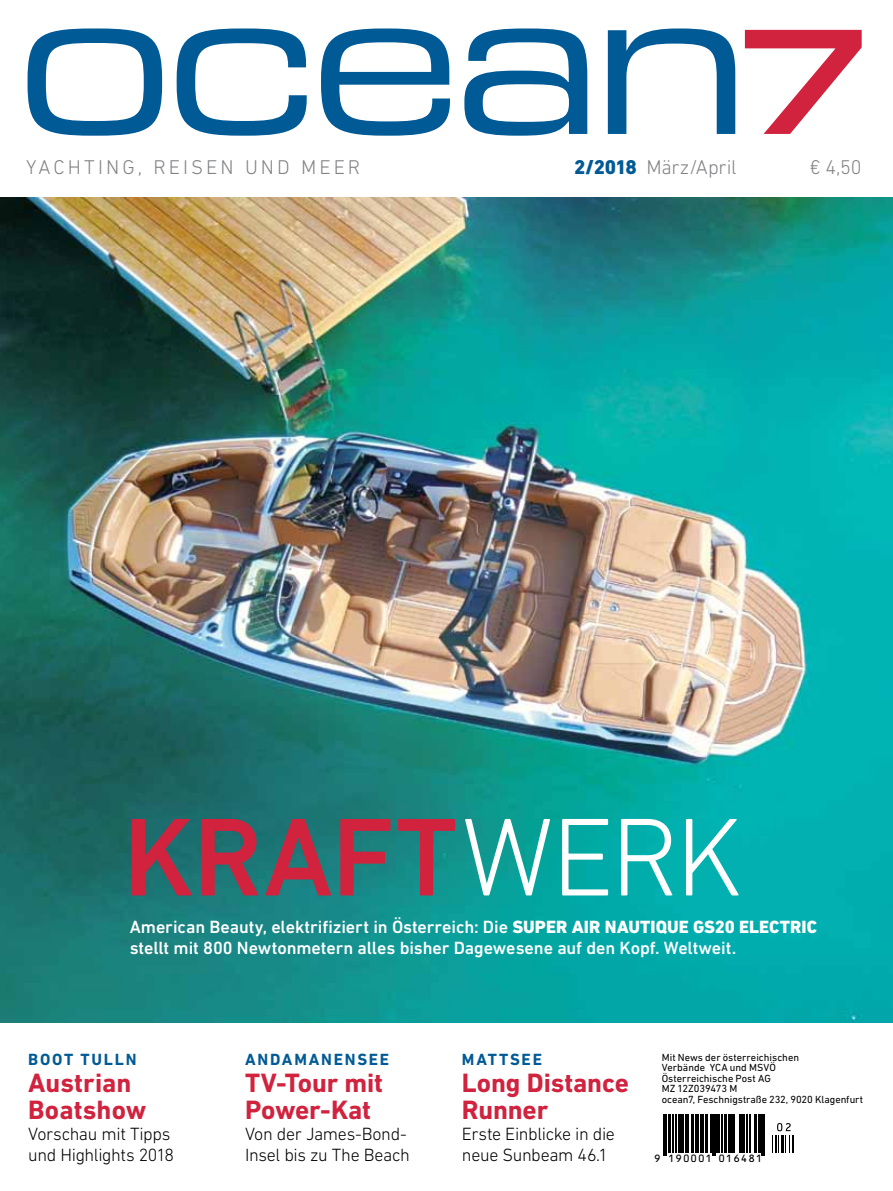
<style>
.page{position:relative;width:893px;height:1191px;background:#fff}
.page>*{position:absolute;margin:0;border:0;box-sizing:border-box;transform-origin:0 0}
.t1{font:500 112.5px "DIN Next LT Pro";color:#d1223e}
.t2{font:700 27px/27px "DIN Next LT Pro";letter-spacing:-.005em;color:#d1223e}
.t3{font:300 20.25px "DIN Next LT Pro";letter-spacing:.145em;color:#808285}
.t4{font:500 18px/21px "DIN Next LT Pro";letter-spacing:-.005em;color:#fff}
.t5{font:300 18px/21px "DIN Next LT Pro";letter-spacing:-.02em;color:#000}
.t6{font:700 16.5px "DIN Next LT Pro";letter-spacing:.105em;color:#005a96}
.t7{font:10.5px/10.5px "DIN Next LT Pro";color:#000}
.t8{font:10.05px "OCRB";letter-spacing:.025em;color:#000}
.s1{font-weight:800;color:#005a96}
.s2{font-weight:300;color:#fff}
.s3{font-weight:800}
</style>
<div class="page">
<hr style="left:792px;top:1135px;width:2px;height:29px;background:#000">
<svg style="left:772px;top:1123px;width:19px;height:30px"></svg>
<div style="left:650px;top:1153px;width:163px;height:11px;background:#fff"></div>
<svg style="left:663px;top:1114px;width:102px;height:42px"></svg>
<hr style="left:663px;top:1114px;width:1px;height:41px;background:#000">
<hr style="left:665px;top:1114px;width:1px;height:41px;background:#000">
<hr style="left:668px;top:1114px;width:2px;height:39px;background:#000">
<hr style="left:673px;top:1114px;width:1px;height:39px;background:#000">
<hr style="left:676px;top:1114px;width:1px;height:39px;background:#000">
<hr style="left:678px;top:1114px;width:3px;height:39px;background:#000">
<hr style="left:682px;top:1114px;width:1px;height:39px;background:#000">
<hr style="left:685px;top:1114px;width:4px;height:39px;background:#000">
<hr style="left:692px;top:1114px;width:2px;height:39px;background:#000">
<hr style="left:695px;top:1114px;width:1px;height:39px;background:#000">
<hr style="left:697px;top:1114px;width:1px;height:39px;background:#000">
<hr style="left:700px;top:1114px;width:4px;height:39px;background:#000">
<hr style="left:706px;top:1114px;width:2px;height:39px;background:#000">
<hr style="left:710px;top:1114px;width:1px;height:39px;background:#000">
<hr style="left:712px;top:1114px;width:1px;height:41px;background:#000">
<hr style="left:714px;top:1114px;width:1px;height:41px;background:#000">
<hr style="left:716px;top:1114px;width:4px;height:39px;background:#000">
<hr style="left:722px;top:1114px;width:1px;height:39px;background:#000">
<hr style="left:724px;top:1114px;width:2px;height:39px;background:#000">
<hr style="left:728px;top:1114px;width:2px;height:39px;background:#000">
<hr style="left:731px;top:1114px;width:1px;height:39px;background:#000">
<hr style="left:734px;top:1114px;width:1px;height:39px;background:#000">
<hr style="left:739px;top:1114px;width:1px;height:39px;background:#000">
<hr style="left:741px;top:1114px;width:3px;height:39px;background:#000">
<hr style="left:746px;top:1114px;width:1px;height:39px;background:#000">
<hr style="left:750px;top:1114px;width:1px;height:39px;background:#000">
<hr style="left:754px;top:1114px;width:2px;height:39px;background:#000">
<hr style="left:758px;top:1114px;width:2px;height:39px;background:#000">
<hr style="left:761px;top:1114px;width:1px;height:41px;background:#000">
<hr style="left:764px;top:1114px;width:1px;height:41px;background:#000">
<svg style="left:745px;top:30px;width:117px;height:104px"></svg>
<svg style="left:28px;top:28px;width:707px;height:108px"></svg>
<img style="left:0;top:198px;width:893px;height:825px">
<p class="t3" style="left:26px;top:156px;width:336px">Yachting, reisen und Meer</p>
<p class="t3" style="left:574px;top:156px;width:164px"><span class="s1">2/2018</span> März/April</p>
<p class="t3" style="left:810px;top:156px;width:53px">€ 4,50</p>
<h1 class="t1" style="left:123px;top:792px;width:621px">Kraft<span class="s2">Werk</span></h1>
<p class="t4" style="left:130px;top:916px;width:689px">American Beauty, elektrifiziert in Österreich: Die <span class="s3">SUPER AIR NAUTIQUE GS20 ELECTRIC </span>stellt mit 800 Newtonmetern alles bisher Dagewesene auf den Kopf. Weltweit.</p>
<p class="t6" style="left:28px;top:1049px;width:110px">Boot Tulln</p>
<h2 class="t2" style="left:28px;top:1069px;width:120px">Austrian<br>Boatshow</h2>
<p class="t5" style="left:28px;top:1123px;width:148px">Vorschau mit Tipps und Highlights 2018</p>
<p class="t6" style="left:245px;top:1049px;width:146px">Andamanensee</p>
<h2 class="t2" style="left:245px;top:1069px;width:140px">TV-Tour mit<br>Power-Kat</h2>
<p class="t5" style="left:245px;top:1123px;width:166px">Von der James-Bond-<br>I nsel bis zu The Beach</p>
<p class="t6" style="left:462px;top:1049px;width:82px">Mattsee</p>
<h2 class="t2" style="left:462px;top:1069px;width:168px">Long Distance<br>Runner</h2>
<p class="t5" style="left:462px;top:1123px;width:155px">Erste Einblicke in die neue Sunbeam 46.1</p>
<p class="t7" style="left:662px;top:1052px;width:139px">Mit News der österreichischen<br>Verbände YCA und MSVÖ</p>
<p class="t7" style="left:662px;top:1073px;width:203px">Österreichische Post AG<br>MZ 12Z039473 M<br>ocean7, Feschnigstraße 232, 9020 Klagenfurt</p>
<p class="t8" style="left:654px;top:1153px;width:110px">9 190001 016481</p>
</div>
